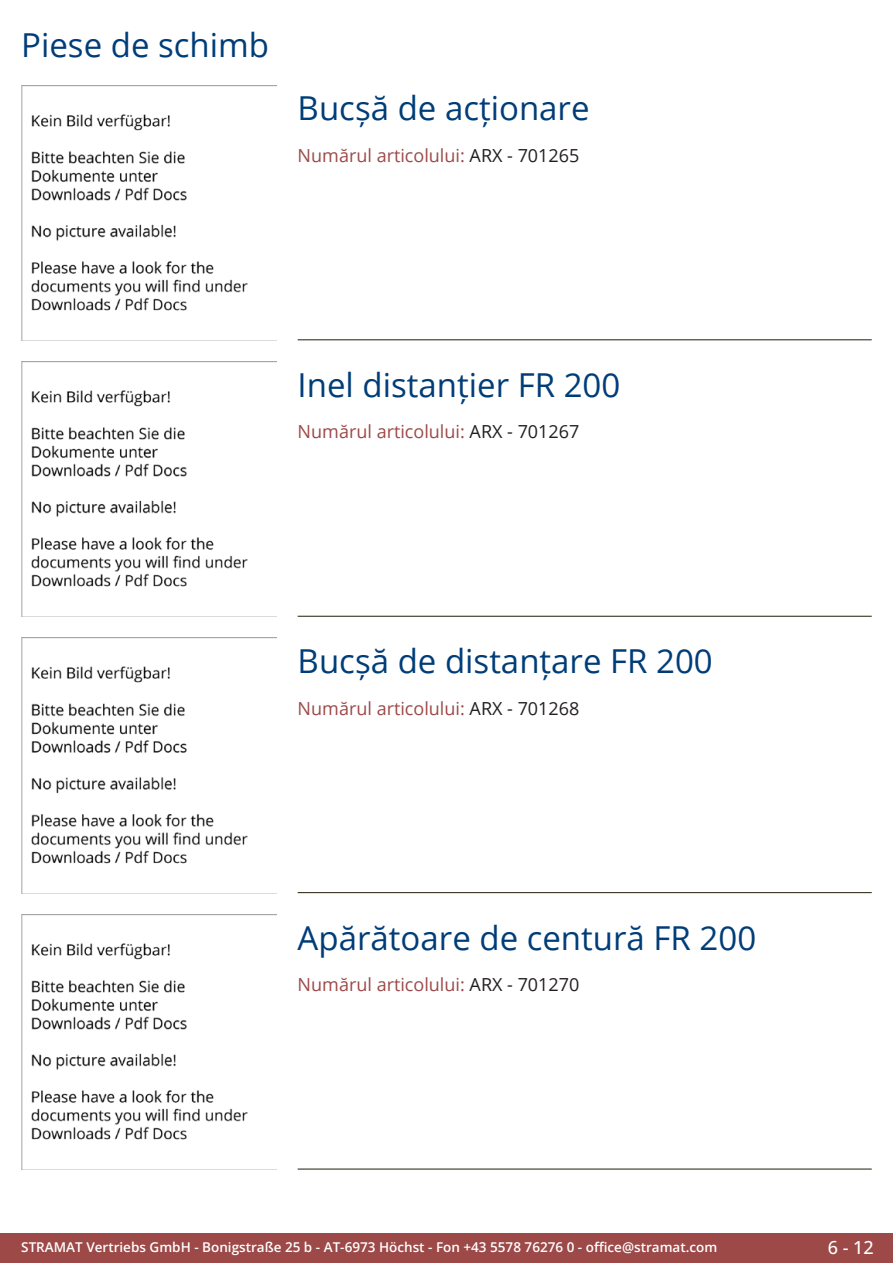
<style>
.page{position:relative;width:893px;height:1263px;background:#fff}
.page>*{position:absolute;margin:0;border:0;box-sizing:border-box;transform-origin:0 0}
.Produkttitel{font:33px "Open Sans";color:#003d78}
.RastTitel{font:33px "Open Sans";color:#003d78}
.TechDaten_Überschrif{font:18px "Open Sans";color:#9c4948}
.t1{font:500 18px "Open Sans";color:#fff}
.t2{font:600 13.5px "Open Sans";color:#fff}
.s1{color:#231f20}
</style>
<div class="page">
<div style="left:0;top:1233px;width:893px;height:30px;background:#9c4948"></div>
<hr style="left:298px;top:340px;width:574px;height:1px;background:#201d08">
<hr style="left:298px;top:616px;width:574px;height:1px;background:#201d08">
<hr style="left:298px;top:892px;width:574px;height:1px;background:#201d08">
<hr style="left:298px;top:1169px;width:574px;height:1px;background:#201d08">
<img style="left:21px;top:85px;width:255px;height:255px">
<img style="left:21px;top:361px;width:255px;height:256px">
<img style="left:21px;top:638px;width:255px;height:255px">
<img style="left:21px;top:914px;width:255px;height:255px">
<p class="RastTitel" style="left:21px;top:22px;width:249px">Piese de schimb</p>
<p class="Produkttitel" style="left:298px;top:86px;width:293px">Bucșă de acționare</p>
<p class="TechDaten_Überschrif" style="left:298px;top:143px;width:283px">Numărul articolului: <span class="s1">ARX - 701265</span></p>
<p class="Produkttitel" style="left:298px;top:362px;width:324px">Inel distanțier FR 200</p>
<p class="TechDaten_Überschrif" style="left:298px;top:420px;width:283px">Numărul articolului: <span class="s1">ARX - 701267</span></p>
<p class="Produkttitel" style="left:298px;top:638px;width:417px">Bucșă de distanțare FR 200</p>
<p class="TechDaten_Überschrif" style="left:298px;top:696px;width:283px">Numărul articolului: <span class="s1">ARX - 701268</span></p>
<p class="Produkttitel" style="left:298px;top:915px;width:460px">Apărătoare de centură FR 200</p>
<p class="TechDaten_Überschrif" style="left:298px;top:972px;width:283px">Numărul articolului: <span class="s1">ARX - 701270</span></p>
<p class="t2" style="left:21px;top:1238px;width:698px">STRAMAT Vertriebs GmbH - Bonigstraße 25 b - AT-6973 Höchst - Fon +43 5578 76276 0 - office@stramat.com</p>
<p class="t1" style="left:828px;top:1234px;width:48px">6 - 12</p>
</div>
